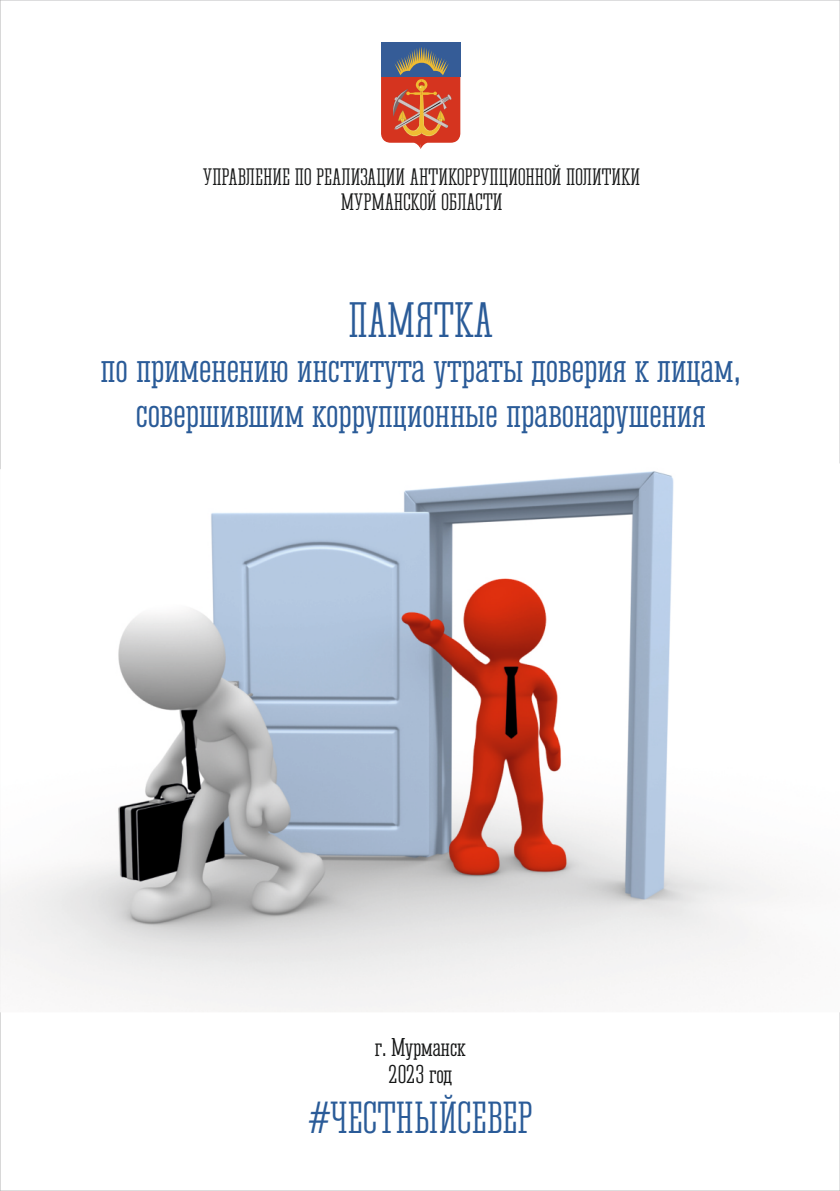
<style>
.page{position:relative;width:840px;height:1191px;background:#fff}
.page>*{position:absolute;margin:0;border:0;box-sizing:border-box;transform-origin:0 0}
.t1{font:46.4px "Corki";color:#2a5b98}
.t2{font:41.8px "Corki";color:#2a5b98}
.t3{font:40px/44.4px "Corki";color:#2a5b98;text-align:center}
.t4{font:24px/26.6px "Corki";color:#151616;text-align:center}
.t5{font:22.2px/24.6px "Corki";color:#151616;text-align:center}
</style>
<div class="page">
<svg style="left:381px;top:42px;width:80px;height:107px"></svg>
<img style="left:0;top:463px;width:789px;height:549px">
<p class="t5" style="left:203px;top:167px;width:438px">УПРАВЛЕНИЕ ПО РЕАЛИЗАЦИИ АНТИКОРРУПЦИОННОЙ ПОЛИТИКИ<br>МУРМАНСКОЙ ОБЛАСТИ</p>
<p class="t1" style="left:348px;top:302px;width:146px">ПАМЯТКА</p>
<p class="t3" style="left:101px;top:350px;width:641px">по применению института утраты доверия к лицам, совершившим коррупционные правонарушения</p>
<p class="t4" style="left:374px;top:1037px;width:92px">г. Мурманск<br>2023 год</p>
<p class="t2" style="left:308px;top:1101px;width:226px">#ЧЕСТНЫЙСЕВЕР</p>
</div>
